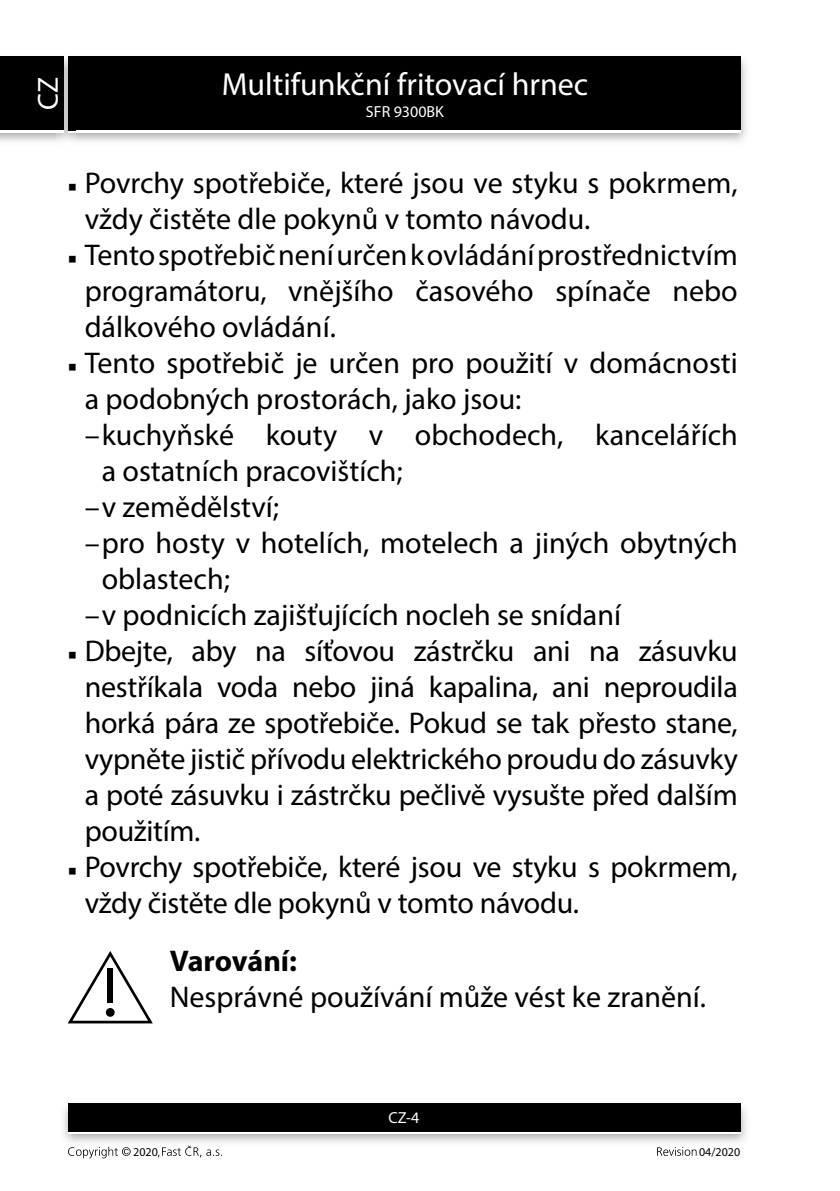
<style>
.page{position:relative;width:840px;height:1191px;background:#fff}
.page>*{position:absolute;margin:0;border:0;box-sizing:border-box;transform-origin:0 0}
.t1{font:32px "Myriad Pro";color:#fff}
.t2{font:30px/36px "Myriad Pro";color:#000}
.t3{font:700 30px "Myriad Pro";letter-spacing:-.005em;color:#000}
.t4{font:29px "Myriad Pro";color:#fff}
.t5{font:16px "Myriad Pro";color:#fff}
.t6{font:12px "Myriad Pro";color:#000}
.s1{font-family:"Minion Pro";font-size:23px}
</style>
<div class="page">
<img style="left:0;top:56px;width:747px;height:86px">
<div style="left:68px;top:59px;width:672px;height:74px;background:#fff"></div>
<div style="left:68px;top:57px;width:672px;height:73px;background:#000"></div>
<img style="left:63px;top:1103px;width:684px;height:40px">
<div style="left:68px;top:1106px;width:672px;height:28px;background:linear-gradient(to right,#fff,#fff)"></div>
<div style="left:68px;top:1103px;width:672px;height:28px;background:#000"></div>
<img style="left:57px;top:56px;width:18px;height:86px">
<img style="left:68px;top:130px;width:7px;height:3px">
<svg style="left:68px;top:57px;width:7px;height:2px"></svg>
<img style="left:68px;top:59px;width:7px;height:71px">
<div style="left:0;top:59px;width:64px;height:74px;background:#fff"></div>
<div style="left:0;top:57px;width:64px;height:73px;background:#000"></div>
<svg style="left:68px;top:1146px;width:62px;height:12px"></svg>
<svg style="left:158px;top:1145px;width:64px;height:12px"></svg>
<svg style="left:657px;top:1147px;width:39px;height:8px"></svg>
<svg style="left:68px;top:951px;width:85px;height:72px"></svg>
<div style="left:107px;top:968px;width:6px;height:35px;background:#000"></div>
<div style="left:106px;top:1008px;width:9px;height:8px;background:#000;border-radius:50%"></div>
<p class="t4" style="left:30px;top:110px;width:34px;rotate:-90deg">CZ</p>
<p class="t1" style="left:221px;top:64px;width:368px">Multifunkční fritovací hrnec</p>
<p class="t5" style="left:366px;top:101px;width:79px">SFR 9300BK</p>
<p class="t2" style="left:85px;top:164px;width:654px;text-indent:-17px"><span class="s1">■</span> Povrchy spotřebiče, které jsou ve styku s pokrmem, vždy čistěte dle pokynů v tomto návodu.</p>
<p class="t2" style="left:85px;top:236px;width:654px;text-align:justify;text-indent:-17px"><span class="s1">■</span> Tento spotřebič není určen k ovládání prostřednictvím programátoru, vnějšího časového spínače nebo dálkového ovládání.</p>
<p class="t2" style="left:68px;top:344px;width:671px"><span class="s1">■</span> Tento spotřebič je určen pro použití v domácnosti</p>
<p class="t2" style="left:85px;top:380px;width:438px">a podobných prostorách, jako jsou:</p>
<p class="t2" style="left:85px;top:416px;width:654px">–kuchyňské kouty v obchodech, kancelářích</p>
<p class="t2" style="left:102px;top:452px;width:302px">a ostatních pracovištích;</p>
<p class="t2" style="left:85px;top:488px;width:196px">–v zemědělství;</p>
<p class="t2" style="left:85px;top:524px;width:654px">–pro hosty v hotelích, motelech a jiných obytných</p>
<p class="t2" style="left:102px;top:560px;width:130px">oblastech;</p>
<p class="t2" style="left:85px;top:596px;width:537px">–v podnicích zajišťujících nocleh se snídaní</p>
<p class="t2" style="left:85px;top:632px;width:654px;text-align:justify;text-indent:-17px"><span class="s1">■</span> Dbejte, aby na síťovou zástrčku ani na zásuvku nestříkala voda nebo jiná kapalina, ani neproudila horká pára ze spotřebiče. Pokud se tak přesto stane, vypněte jistič přívodu elektrického proudu do zásuvky a poté zásuvku i zástrčku pečlivě vysušte před dalším použitím.</p>
<p class="t2" style="left:85px;top:848px;width:654px;text-indent:-17px"><span class="s1">■</span> Povrchy spotřebiče, které jsou ve styku s pokrmem, vždy čistěte dle pokynů v tomto návodu.</p>
<p class="t3" style="left:170px;top:941px;width:128px">Varování:</p>
<p class="t2" style="left:170px;top:979px;width:537px">Nesprávné používání může vést ke zranění.</p>
<p class="t5" style="left:388px;top:1108px;width:32px">CZ-4</p>
<p class="t6" style="left:133px;top:1144px;width:26px">2020</p>
<p class="t6" style="left:698px;top:1144px;width:43px">04/2020</p>
</div>
